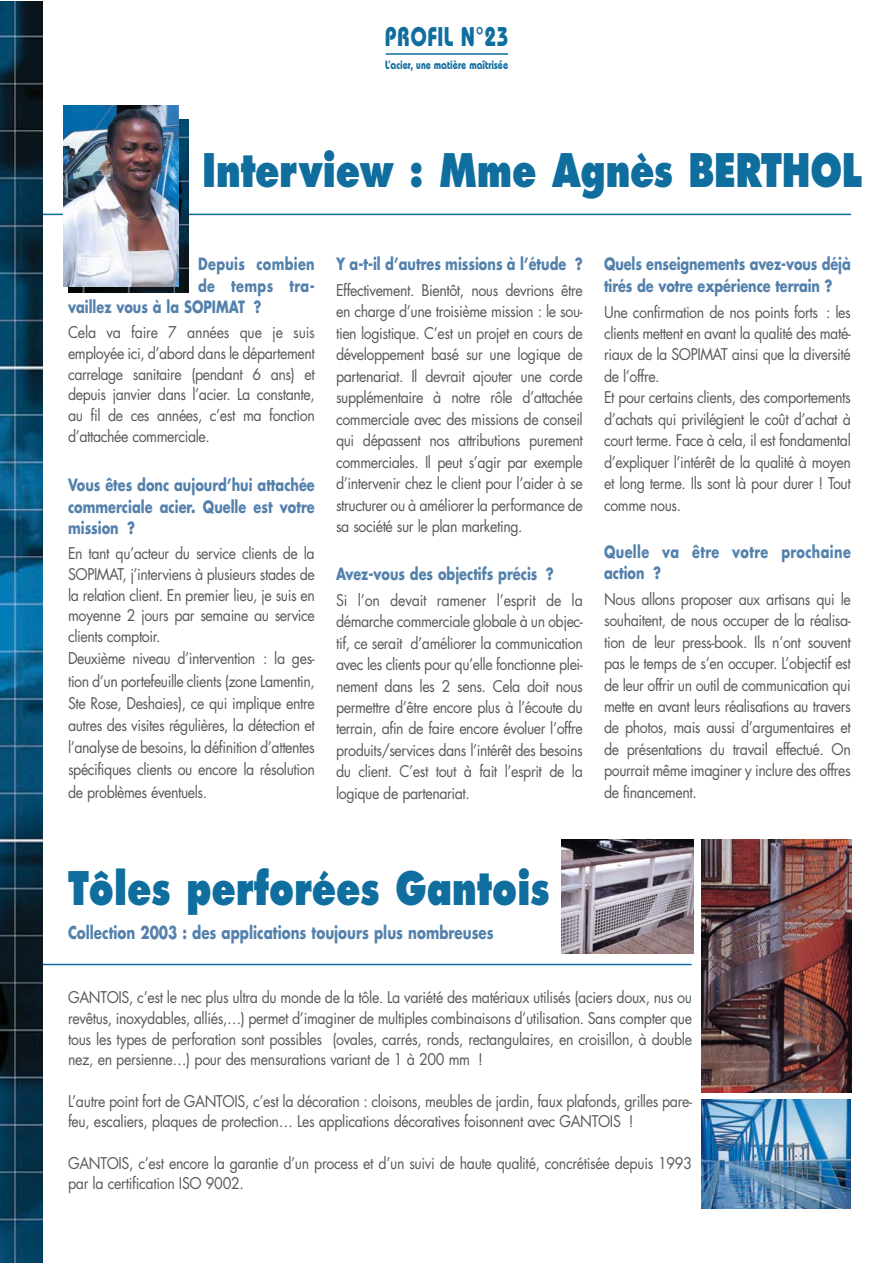
<style>
.page{position:relative;width:893px;height:1263px;background:#fff}
.page>*{position:absolute;margin:0;border:0;box-sizing:border-box;transform-origin:0 0}
.t1{font:800 45px "Futura";letter-spacing:-.005em;color:#0f6e9e;scale:.78 1}
.t2{font:700 27px "Bauhaus";letter-spacing:.02em;color:#0f6e9e;scale:.79 1}
.t3{font:700 17.25px "Futura";color:#5381ac;scale:.78 1}
.t4{font:700 16.5px/21.5px "Futura";color:#5381ac;text-align:justify;scale:.78 1}
.t5{font:700 16.5px/21.5px "Futura";letter-spacing:.025em;color:#5381ac;scale:.78 1}
.t6{font:15.75px/21.5px "Futura";letter-spacing:-.03em;color:#58595b;text-align:justify;scale:.9 1}
.t7{font:700 12px "Bauhaus";color:#0f6e9e;scale:.79 1}
</style>
<div class="page">
<hr style="left:43px;top:214px;width:808px;height:1px;background:#0f6e9e">
<hr style="left:43px;top:964px;width:648px;height:1px;background:#0f6e9e">
<img style="left:68px;top:119px;width:120px;height:174px">
<img style="left:0;top:2px;width:43px;height:1260px">
<hr style="left:386px;top:53px;width:122px;height:2px;background:#0f6e9e">
<img style="left:63px;top:106px;width:116px;height:180px">
<img style="left:702px;top:839px;width:149px;height:253px">
<img style="left:562px;top:839px;width:131px;height:115px">
<img style="left:702px;top:1100px;width:148px;height:109px">
<h2 class="t2" style="left:385px;top:27px;width:158px">PROFIL N°23</h2>
<p class="t7" style="left:385px;top:61px;width:158px">L’acier, une matière maîtrisée</p>
<h1 class="t1" style="left:202px;top:150px;width:847px">Interview : Mme Agnès BERTHOL</h1>
<p class="t5" style="left:198px;top:255px;width:151px">Depuis combien</p>
<p class="t5" style="left:198px;top:276px;width:151px">de temps tra-</p>
<p class="t4" style="left:68px;top:298px;width:249px">vaillez vous à la SOPIMAT ?</p>
<p class="t6" style="left:68px;top:324px;width:276px;line-height:20.7px">Cela va faire 7 années que je suis employée ici, d’abord dans le département carrelage sanitaire (pendant 6 ans) et depuis janvier dans l’acier. La constante, au fil de ces années, c’est ma fonction d’attachée commerciale.</p>
<p class="t4" style="left:68px;top:476px;width:318px">Vous êtes donc aujourd’hui attachée commerciale acier. Quelle est votre mission ?</p>
<p class="t6" style="left:68px;top:545px;width:276px;line-height:20.7px">En tant qu’acteur du service clients de la SOPIMAT, j’interviens à plusieurs stades de la relation client. En premier lieu, je suis en moyenne 2 jours par semaine au service clients comptoir.</p>
<p class="t6" style="left:68px;top:649px;width:276px;line-height:22.2px">Deuxième niveau d’intervention : la ges&shy;tion d’un portefeuille clients (zone Lamentin, Ste Rose, Deshaies), ce qui implique entre autres des visites régulières, la détection et l’analyse de besoins, la définition d’attentes spécifiques clients ou encore la résolution de problèmes éventuels.</p>
<p class="t4" style="left:336px;top:255px;width:318px">Y a-t-il d’autres missions à l’étude ?</p>
<p class="t6" style="left:336px;top:281px;width:276px">Effectivement. Bientôt, nous devrions être en charge d’une troisième mission : le sou&shy;tien logistique. C’est un projet en cours de développement basé sur une logique de partenariat. Il devrait ajouter une corde supplémentaire à notre rôle d’attachée commerciale avec des missions de conseil qui dépassent nos attributions purement commerciales. Il peut s’agir par exemple d’intervenir chez le client pour l’aider à se structurer ou à améliorer la performance de sa société sur le plan marketing.</p>
<p class="t4" style="left:336px;top:565px;width:281px">Avez-vous des objectifs précis ?</p>
<p class="t6" style="left:336px;top:591px;width:276px">Si l’on devait ramener l’esprit de la démarche commerciale globale à un objec&shy;tif, ce serait d’améliorer la communication avec les clients pour qu’elle fonctionne plei&shy;nement dans les 2 sens. Cela doit nous permettre d’être encore plus à l’écoute du terrain, afin de faire encore évoluer l’offre produits/services dans l’intérêt des besoins du client. C’est tout à fait l’esprit de la logique de partenariat.</p>
<p class="t4" style="left:604px;top:255px;width:318px">Quels enseignements avez-vous déjà tirés de votre expérience terrain ?</p>
<p class="t6" style="left:604px;top:302px;width:276px;text-align:left">Une confirmation de nos points forts : les clients mettent en avant la qualité des maté&shy;riaux de la SOPIMAT ainsi que la diversité de l’offre.<br>Et pour certains clients, des comportements d’achats qui privilégient le coût d’achat à court terme. Face à cela, il est fondamental d’expliquer l’intérêt de la qualité à moyen et long terme. Ils sont là pour durer ! Tout comme nous.</p>
<p class="t5" style="left:604px;top:542px;width:318px">Quelle va être votre prochaine action ?</p>
<p class="t6" style="left:604px;top:590px;width:276px">Nous allons proposer aux artisans qui le souhaitent, de nous occuper de la réalisa&shy;tion de leur press-book. Ils n’ont souvent pas le temps de s’en occuper. L’objectif est de leur offrir un outil de communication qui mette en avant leurs réalisations au travers de photos, mais aussi d’argumentaires et de présentations du travail effectué. On pourrait même imaginer y inclure des offres de financement.</p>
<h1 class="t1" style="left:68px;top:869px;width:618px">Tôles perforées Gantois</h1>
<p class="t3" style="left:68px;top:925px;width:547px">Collection 2003 : des applications toujours plus nombreuses</p>
<p class="t6" style="left:68px;top:988px;width:695px;line-height:20.7px">GANTOIS, c’est le nec plus ultra du monde de la tôle. La variété des matériaux utilisés (aciers doux, nus ou revêtus, inoxydables, alliés,…) permet d’imaginer de multiples combinaisons d’utilisation. Sans compter que tous les types de perforation sont possibles (ovales, carrés, ronds, rectangulaires, en croisillon, à double nez, en persienne…) pour des mensurations variant de 1 à 200 mm !</p>
<p class="t6" style="left:68px;top:1092px;width:695px;line-height:20.7px">L’autre point fort de GANTOIS, c’est la décoration : cloisons, meubles de jardin, faux plafonds, grilles pare&shy;feu, escaliers, plaques de protection… Les applications décoratives foisonnent avec GANTOIS !</p>
<p class="t6" style="left:68px;top:1154px;width:694px;line-height:20.7px">GANTOIS, c’est encore la garantie d’un process et d’un suivi de haute qualité, concrétisée depuis 1993 par la certification ISO 9002.</p>
</div>
